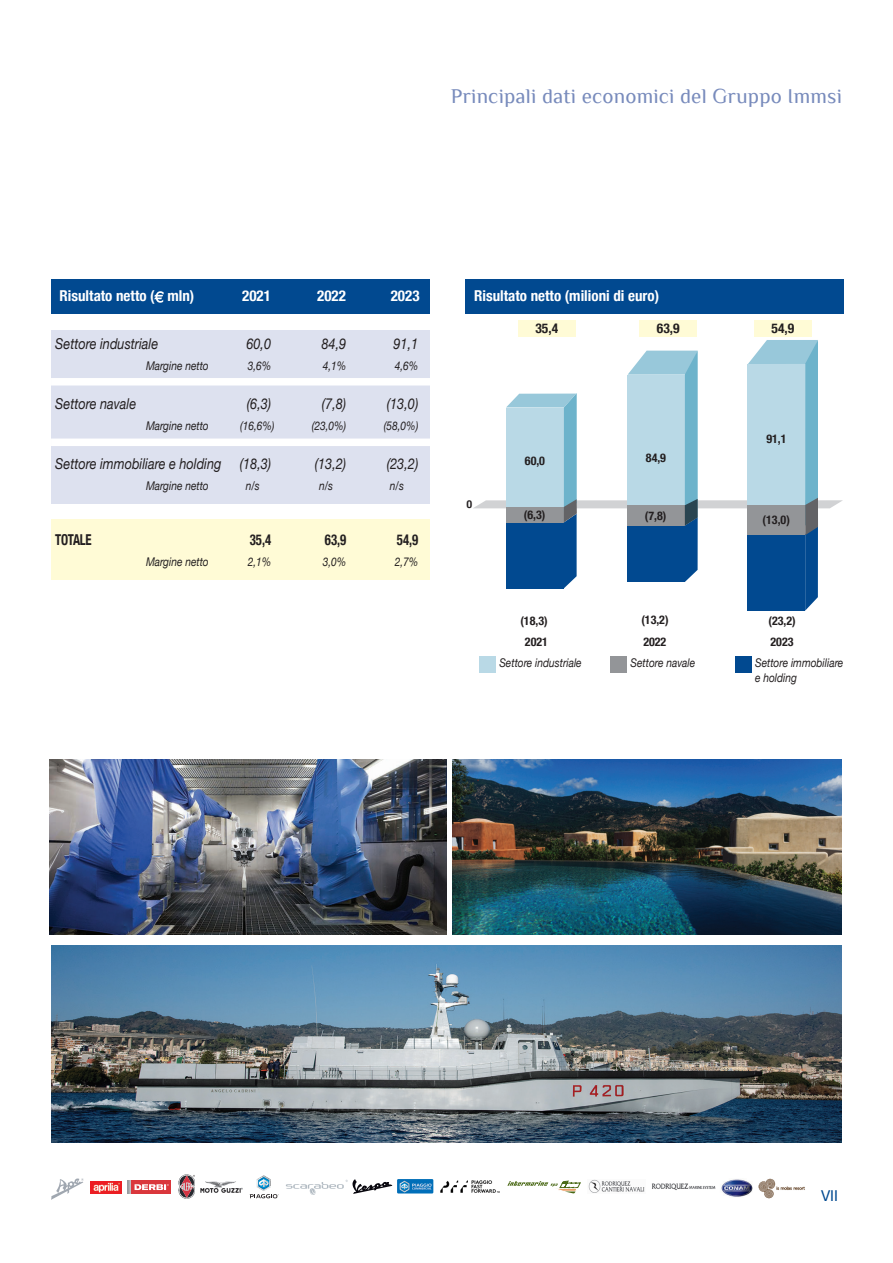
<style>
.page{position:relative;width:893px;height:1263px;background:#fff}
.page>*{position:absolute;margin:0;border:0;box-sizing:border-box;transform-origin:0 0}
.t1{font:21px "Philosopher";letter-spacing:.01em;color:#788bbc}
.t2{font:italic 15px "Helvetica Neue";color:#231f20;scale:.85 1}
.t3{font:700 condensed 15px "Helvetica Neue";color:#fff}
.t4{font:700 condensed 15px "Helvetica Neue";letter-spacing:-.02em;color:#231f20;scale:.85 1}
.t5{font:15px "Helvetica Neue";color:#014990}
.t6{font:700 condensed 13.5px "Helvetica Neue";color:#231f20}
.t7{font:italic 12px/14.4px "Helvetica Neue";color:#231f20;scale:.85 1}
.t8{font:700 condensed 12px "Helvetica Neue";color:#231f20}
.t9{font:700 condensed 10.5px "Helvetica Neue";color:#231f20}
</style>
<div class="page">
<svg style="left:51px;top:1178px;width:33px;height:22px"></svg>
<svg style="left:250px;top:1175px;width:29px;height:23px"></svg>
<svg style="left:179px;top:1174px;width:16px;height:25px"></svg>
<img style="left:91px;top:1181px;width:31px;height:12px">
<img style="left:200px;top:1181px;width:43px;height:12px">
<svg style="left:128px;top:1180px;width:3px;height:14px"></svg>
<div style="left:131px;top:1180px;width:39px;height:14px;background:#da373c"></div>
<svg style="left:135px;top:1184px;width:34px;height:6px"></svg>
<svg style="left:507px;top:1181px;width:73px;height:12px"></svg>
<img style="left:588px;top:1179px;width:57px;height:14px">
<img style="left:721px;top:1179px;width:32px;height:18px">
<img style="left:758px;top:1178px;width:47px;height:21px">
<img style="left:652px;top:1183px;width:64px;height:7px">
<svg style="left:286px;top:1179px;width:106px;height:16px"></svg>
<img style="left:397px;top:1179px;width:36px;height:14px">
<img style="left:440px;top:1180px;width:60px;height:13px">
<div style="left:51px;top:330px;width:378px;height:174px;background:#dde1ef"></div>
<div style="left:51px;top:279px;width:378px;height:34px;background:#014990"></div>
<svg style="left:155px;top:291px;width:9px;height:12px"></svg>
<div style="left:51px;top:378px;width:379px;height:7px;background:#fff"></div>
<div style="left:51px;top:439px;width:379px;height:7px;background:#fff"></div>
<div style="left:51px;top:519px;width:378px;height:60px;background:#fffbd6"></div>
<div style="left:466px;top:279px;width:378px;height:34px;background:#014990"></div>
<img style="left:50px;top:759px;width:396px;height:176px">
<img style="left:453px;top:759px;width:389px;height:176px">
<img style="left:51px;top:945px;width:791px;height:197px">
<div style="left:754px;top:320px;width:58px;height:17px;background:#fffbd6"></div>
<div style="left:518px;top:320px;width:58px;height:17px;background:#fffbd6"></div>
<div style="left:479px;top:656px;width:16px;height:16px;background:#b9d9e6"></div>
<div style="left:610px;top:656px;width:17px;height:16px;background:#939598"></div>
<div style="left:735px;top:656px;width:16px;height:16px;background:#014990"></div>
<svg style="left:473px;top:340px;width:370px;height:271px"></svg>
<div style="left:639px;top:320px;width:58px;height:17px;background:#fffbd6"></div>
<p class="t1" style="left:451px;top:85px;width:392px">Principali dati economici del Gruppo Immsi</p>
<p class="t3" style="left:60px;top:284px;width:136px">Risultato netto ( mln)</p>
<p class="t3" style="left:242px;top:284px;width:30px">2021</p>
<p class="t3" style="left:317px;top:284px;width:30px">2022</p>
<p class="t3" style="left:391px;top:284px;width:30px">2023</p>
<p class="t2" style="left:55px;top:333px;width:123px">Settore industriale</p>
<p class="t2" style="left:246px;top:333px;width:31px">60,0</p>
<p class="t2" style="left:321px;top:333px;width:31px">84,9</p>
<p class="t2" style="left:393px;top:333px;width:31px">91,1</p>
<p class="t7" style="left:146px;top:359px;width:75px">Margine netto</p>
<p class="t7" style="left:248px;top:359px;width:29px">3,6%</p>
<p class="t7" style="left:323px;top:359px;width:29px">4,1%</p>
<p class="t7" style="left:395px;top:359px;width:29px">4,6%</p>
<p class="t2" style="left:55px;top:393px;width:97px">Settore navale</p>
<p class="t2" style="left:247px;top:393px;width:30px">(6,3)</p>
<p class="t2" style="left:322px;top:393px;width:30px">(7,8)</p>
<p class="t2" style="left:387px;top:393px;width:38px">(13,0)</p>
<p class="t7" style="left:146px;top:419px;width:75px">Margine netto</p>
<p class="t7" style="left:240px;top:419px;width:42px">(16,6%)</p>
<p class="t7" style="left:312px;top:419px;width:42px">(23,0%)</p>
<p class="t7" style="left:384px;top:419px;width:42px">(58,0%)</p>
<p class="t2" style="left:55px;top:453px;width:256px">Settore immobiliare e holding (18,3)</p>
<p class="t2" style="left:315px;top:453px;width:38px">(13,2)</p>
<p class="t2" style="left:387px;top:453px;width:38px">(23,2)</p>
<p class="t7" style="left:146px;top:479px;width:75px">Margine netto</p>
<p class="t7" style="left:246px;top:479px;width:18px">n/s</p>
<p class="t7" style="left:319px;top:479px;width:18px">n/s</p>
<p class="t7" style="left:390px;top:479px;width:18px">n/s</p>
<p class="t4" style="left:55px;top:527px;width:44px">TOTALE</p>
<p class="t4" style="left:250px;top:527px;width:27px">35,4</p>
<p class="t4" style="left:325px;top:527px;width:27px">63,9</p>
<p class="t4" style="left:397px;top:527px;width:27px">54,9</p>
<p class="t7" style="left:146px;top:555px;width:75px">Margine netto</p>
<p class="t7" style="left:248px;top:555px;width:29px">2,1%</p>
<p class="t7" style="left:323px;top:555px;width:29px">3,0%</p>
<p class="t7" style="left:395px;top:555px;width:29px">2,7%</p>
<p class="t3" style="left:474px;top:284px;width:187px">Risultato netto (milioni di euro)</p>
<p class="t6" style="left:535px;top:317px;width:24px">35,4</p>
<p class="t6" style="left:771px;top:317px;width:24px">54,9</p>
<p class="t6" style="left:657px;top:317px;width:24px">63,9</p>
<p class="t9" style="left:466px;top:495px;width:7px">O</p>
<p class="t8" style="left:525px;top:451px;width:22px">60,0</p>
<p class="t8" style="left:524px;top:504px;width:23px">(6,3)</p>
<p class="t8" style="left:646px;top:448px;width:22px">84,9</p>
<p class="t8" style="left:645px;top:506px;width:23px">(7,8)</p>
<p class="t8" style="left:766px;top:428px;width:22px">91,1</p>
<p class="t8" style="left:763px;top:510px;width:29px">(13,0)</p>
<p class="t8" style="left:520px;top:611px;width:29px">(18,3)</p>
<p class="t8" style="left:641px;top:610px;width:29px">(13,2)</p>
<p class="t8" style="left:643px;top:632px;width:25px">2022</p>
<p class="t8" style="left:525px;top:632px;width:25px">2021</p>
<p class="t8" style="left:768px;top:611px;width:29px">(23,2)</p>
<p class="t8" style="left:770px;top:632px;width:25px">2023</p>
<p class="t7" style="left:499px;top:657px;width:98px">Settore industriale</p>
<p class="t7" style="left:630px;top:657px;width:78px">Settore navale</p>
<p class="t7" style="left:755px;top:657px;width:105px">Settore immobiliare e holding</p>
<p class="t5" style="left:821px;top:1184px;width:18px">VII</p>
</div>
